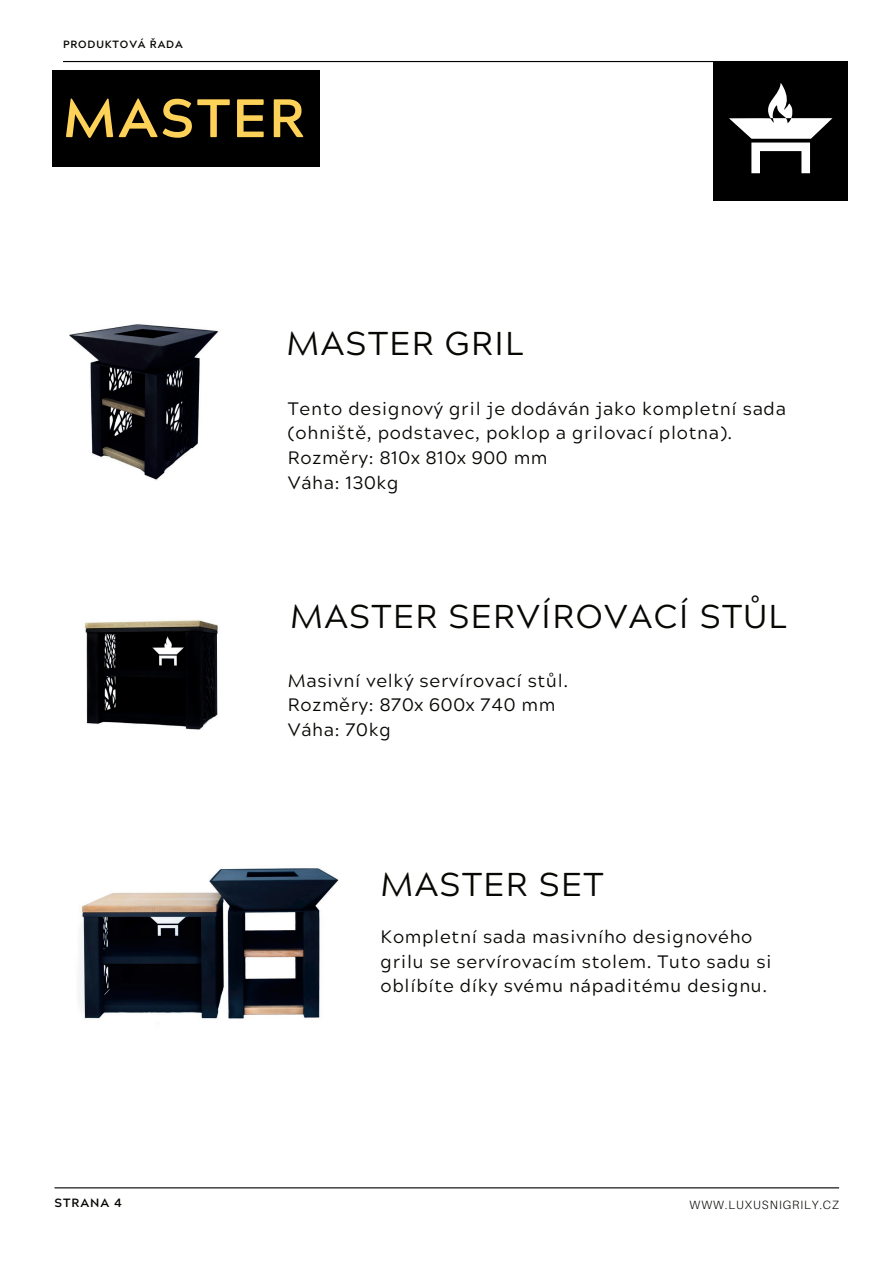
<style>
.page{position:relative;width:894px;height:1264px;background:#fff}
.page>*{position:absolute;margin:0;border:0;box-sizing:border-box;transform-origin:0 0}
.t1{font:700 54px "Acherus Grotesque";letter-spacing:.04em;color:#fed158}
.t2{font:33px "Acherus Grotesque";letter-spacing:.04em;color:#080704}
.t3{font:18px/24.8px "Acherus Grotesque";letter-spacing:.04em;color:#080704}
.t4{font:300 12px "Aileron";letter-spacing:.08em;color:#080704}
.t5{font:700 12px "Acherus Grotesque";letter-spacing:.08em;color:#080704}
.t6{font:700 10.5px "Acherus Grotesque";letter-spacing:.08em;color:#080704}
</style>
<div class="page">
<hr style="left:63px;top:61px;width:784px;height:1px;background:#000">
<hr style="left:55px;top:1187px;width:783px;height:1px;background:#000">
<img style="left:69px;top:324px;width:150px;height:156px">
<img style="left:84px;top:620px;width:134px;height:110px">
<img style="left:78px;top:868px;width:261px;height:151px">
<div style="left:52px;top:70px;width:267px;height:97px;background:#000"></div>
<div style="left:713px;top:62px;width:134px;height:139px;background:#000"></div>
<svg style="left:729px;top:83px;width:103px;height:90px"></svg>
<p class="t6" style="left:63px;top:36px;width:121px">PRODUKTOVÁ ŘADA</p>
<h1 class="t1" style="left:63px;top:72px;width:243px">MASTER</h1>
<h2 class="t2" style="left:286px;top:316px;width:239px">MASTER GRIL</h2>
<p class="t3" style="left:288px;top:395px;width:499px">Tento designový gril je dodáván jako kompletní sada (ohniště, podstavec, poklop a grilovací plotna).<br>Rozměry: 810x 810x 900 mm<br>Váha: 130kg</p>
<h2 class="t2" style="left:290px;top:588px;width:498px">MASTER SERVÍROVACÍ STŮL</h2>
<p class="t3" style="left:288px;top:667px;width:282px">Masivní velký servírovací stůl.<br>Rozměry: 870x 600x 740 mm<br>Váha: 70kg</p>
<h2 class="t2" style="left:380px;top:856px;width:224px">MASTER SET</h2>
<p class="t5" style="left:55px;top:1192px;width:69px">STRANA 4</p>
<p class="t3" style="left:380px;top:923px;width:392px">Kompletní sada masivního designového grilu se servírovacím stolem. Tuto sadu si oblíbíte díky svému nápaditému designu.</p>
<p class="t4" style="left:689px;top:1198px;width:151px">WWW.LUXUSNIGRILY.CZ</p>
</div>
